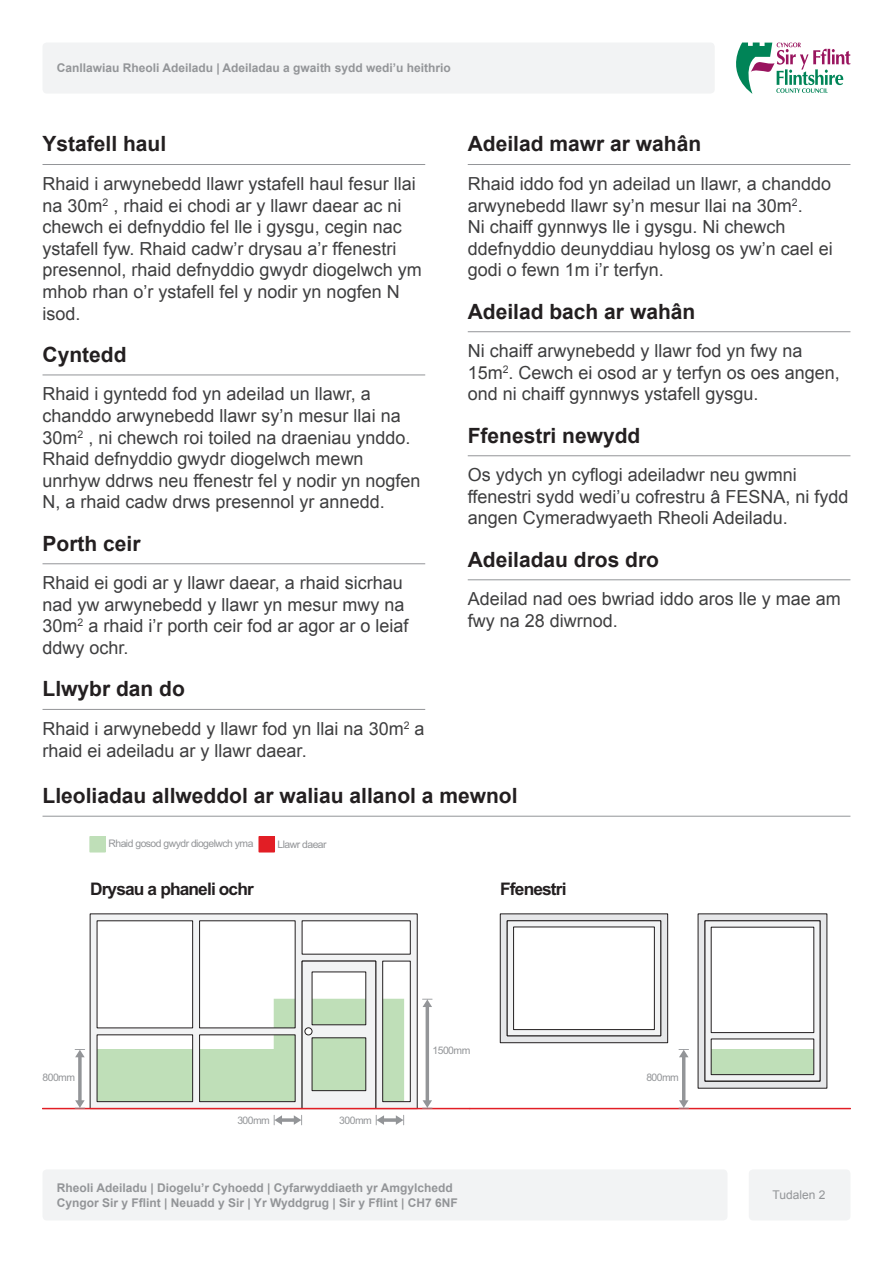
<style>
.page{position:relative;width:893px;height:1263px;background:#fff}
.page>*{position:absolute;margin:0;border:0;box-sizing:border-box;transform-origin:0 0}
.Header_1{font:700 21px "Arial";color:#231f20}
.t1{font:18px/21.6px "Arial";color:#3e3e3f}
.t2{font:700 17.4px "Arial";letter-spacing:-.05em;color:#231f20}
.t3{font:700 12px "Arial";color:#939598}
.t4{font:12px "Arial";color:#939598}
.t5{font:10.35px "Arial";letter-spacing:-.05em;color:#939598}
</style>
<div class="page">
<div style="left:43px;top:1169px;width:684px;height:51px;background:#f2f3f4;border-radius:4px"></div>
<div style="left:43px;top:43px;width:672px;height:51px;background:#f2f3f4;border-radius:4px"></div>
<div style="left:749px;top:1169px;width:101px;height:51px;background:#f2f3f4;border-radius:4px"></div>
<svg style="left:736px;top:43px;width:114px;height:51px"></svg>
<hr style="left:43px;top:164px;width:382px;height:1px;background:#939598">
<hr style="left:43px;top:375px;width:382px;height:1px;background:#939598">
<hr style="left:43px;top:563px;width:382px;height:1px;background:#939598">
<hr style="left:43px;top:709px;width:382px;height:1px;background:#939598">
<hr style="left:468px;top:164px;width:382px;height:1px;background:#939598">
<hr style="left:468px;top:331px;width:382px;height:1px;background:#939598">
<hr style="left:468px;top:455px;width:382px;height:1px;background:#939598">
<hr style="left:468px;top:579px;width:382px;height:1px;background:#939598">
<hr style="left:43px;top:816px;width:807px;height:1px;background:#939598">
<svg style="left:89px;top:913px;width:329px;height:195px"></svg>
<svg style="left:97px;top:960px;width:307px;height:148px"></svg>
<div style="left:305px;top:1028px;width:7px;height:7px;background:#fff;border-radius:50%"></div>
<div style="left:305px;top:1027px;width:7px;height:8px;border:1px solid #231f20;border-radius:50%"></div>
<hr style="left:43px;top:1108px;width:427px;height:1px;background:#e21e25">
<svg style="left:75px;top:1049px;width:10px;height:59px"></svg>
<svg style="left:274px;top:1115px;width:28px;height:10px"></svg>
<svg style="left:376px;top:1115px;width:28px;height:10px"></svg>
<svg style="left:422px;top:999px;width:10px;height:109px"></svg>
<div style="left:259px;top:837px;width:15px;height:15px;background:#e21e25"></div>
<div style="left:258px;top:836px;width:17px;height:16px;border:2px solid #e21e25"></div>
<div style="left:90px;top:837px;width:15px;height:15px;background:#bfdfb8"></div>
<div style="left:89px;top:836px;width:17px;height:16px;border:2px solid #bfdfb8"></div>
<hr style="left:470px;top:1108px;width:380px;height:1px;background:#e21e25">
<svg style="left:678px;top:1049px;width:11px;height:59px"></svg>
<svg style="left:499px;top:913px;width:169px;height:130px"></svg>
<svg style="left:697px;top:913px;width:131px;height:176px"></svg>
<p class="t3" style="left:57px;top:60px;width:395px">Canllawiau Rheoli Adeiladu | Adeiladau a gwaith sydd wedi’u heithrio</p>
<p class="Header_1" style="left:43px;top:130px;width:125px">Ystafell haul</p>
<p class="t1" style="left:43px;top:173px;width:381px">Rhaid i arwynebedd llawr ystafell haul fesur llai na 30m<sup>2</sup> , rhaid ei chodi ar y llawr daear ac ni chewch ei defnyddio fel lle i gysgu, cegin nac ystafell fyw. Rhaid cadw’r drysau a’r ffenestri presennol, rhaid defnyddio gwydr diogelwch ym mhob rhan o’r ystafell fel y nodir yn nogfen N isod.</p>
<p class="Header_1" style="left:43px;top:341px;width:85px">Cyntedd</p>
<p class="t1" style="left:43px;top:383px;width:379px">Rhaid i gyntedd fod yn adeilad un llawr, a chanddo arwynebedd llawr sy’n mesur llai na 30m<sup>2</sup> , ni chewch roi toiled na draeniau ynddo.<br>Rhaid defnyddio gwydr diogelwch mewn unrhyw ddrws neu ffenestr fel y nodir yn nogfen N, a rhaid cadw drws presennol yr annedd.</p>
<p class="Header_1" style="left:43px;top:529px;width:100px">Porth ceir</p>
<p class="t1" style="left:43px;top:572px;width:367px">Rhaid ei godi ar y llawr daear, a rhaid sicrhau nad yw arwynebedd y llawr yn mesur mwy na 30m<sup>2</sup> a rhaid i’r porth ceir fod ar agor ar o leiaf ddwy ochr.</p>
<p class="Header_1" style="left:43px;top:675px;width:144px">Llwybr dan do</p>
<p class="t1" style="left:43px;top:718px;width:384px">Rhaid i arwynebedd y llawr fod yn llai na 30m<sup>2</sup> a rhaid ei adeiladu ar y llawr daear.</p>
<p class="Header_1" style="left:468px;top:130px;width:235px">Adeilad mawr ar wahân</p>
<p class="t1" style="left:468px;top:173px;width:367px">Rhaid iddo fod yn adeilad un llawr, a chanddo arwynebedd llawr sy’n mesur llai na 30m<sup>2</sup>.<br>Ni chaiff gynnwys lle i gysgu. Ni chewch ddefnyddio deunyddiau hylosg os yw’n cael ei godi o fewn 1m i’r terfyn.</p>
<p class="Header_1" style="left:468px;top:297px;width:229px">Adeilad bach ar wahân</p>
<p class="t1" style="left:468px;top:340px;width:374px">Ni chaiff arwynebedd y llawr fod yn fwy na<br>15m<sup>2</sup>. Cewch ei osod ar y terfyn os oes angen, ond ni chaiff gynnwys ystafell gysgu.</p>
<p class="Header_1" style="left:468px;top:421px;width:174px">Ffenestri newydd</p>
<p class="t1" style="left:468px;top:464px;width:382px">Os ydych yn cyflogi adeiladwr neu gwmni ffenestri sydd wedi’u cofrestru â FESNA, ni fydd angen Cymeradwyaeth Rheoli Adeiladu.</p>
<p class="Header_1" style="left:468px;top:545px;width:193px">Adeiladau dros dro</p>
<p class="t1" style="left:468px;top:588px;width:375px">Adeilad nad oes bwriad iddo aros lle y mae am fwy na 28 diwrnod.</p>
<p class="Header_1" style="left:43px;top:782px;width:477px">Lleoliadau allweddol ar waliau allanol a mewnol</p>
<p class="t5" style="left:108px;top:837px;width:147px">Rhaid gosod gwydr diogelwch yma</p>
<p class="t5" style="left:278px;top:838px;width:51px">Llawr daear</p>
<p class="t2" style="left:90px;top:877px;width:165px">Drysau a phaneli ochr</p>
<p class="t2" style="left:500px;top:877px;width:68px">Ffenestri</p>
<p class="t5" style="left:432px;top:1043px;width:39px">1500mm</p>
<p class="t5" style="left:43px;top:1071px;width:34px">800mm</p>
<p class="t5" style="left:646px;top:1071px;width:34px">800mm</p>
<p class="t5" style="left:237px;top:1113px;width:34px">300mm</p>
<p class="t5" style="left:339px;top:1113px;width:34px">300mm</p>
<p class="t3" style="left:57px;top:1180px;width:397px">Rheoli Adeiladu | Diogelu’r Cyhoedd | Cyfarwyddiaeth yr Amgylchedd</p>
<p class="t3" style="left:57px;top:1194px;width:403px">Cyngor Sir y Fflint | Neuadd y Sir | Yr Wyddgrug | Sir y Fflint | CH7 6NF</p>
<p class="t4" style="left:773px;top:1187px;width:54px">Tudalen 2</p>
</div>
